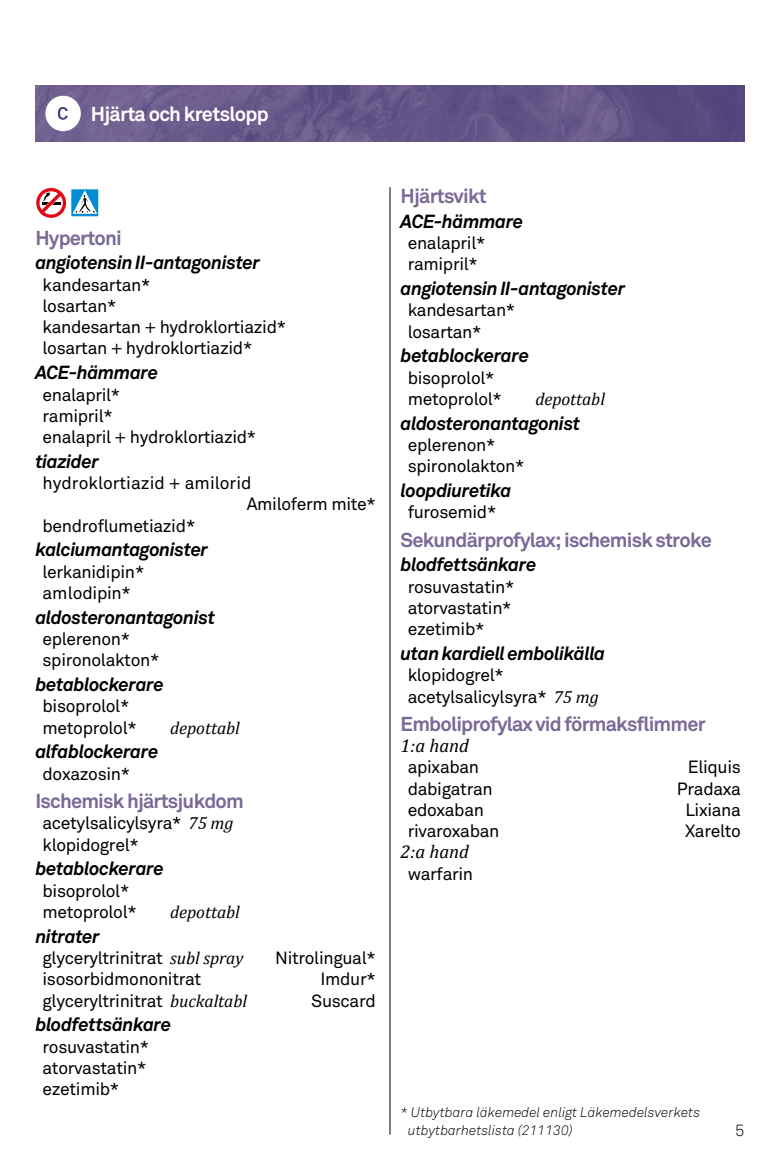
<style>
.page{position:relative;width:780px;height:1170px;background:#fff}
.page>*{position:absolute;margin:0;border:0;box-sizing:border-box;transform-origin:0 0}
.t1{font:700 20px "Akkurat Std";letter-spacing:-.04em;color:#786996}
.t2{font:700 20px "Akkurat Std";letter-spacing:-.035em;color:#fff}
.t3{font:italic 700 18.75px "Akkurat Std";letter-spacing:-.03em;color:#000}
.t4{font:italic 18.75px "Cambria";color:#000}
.t5{font:17.5px/21.2px "Akkurat Std";letter-spacing:-.02em;color:#000}
.t6{font:italic 17.5px "Cambria";letter-spacing:-.005em;color:#000}
.t7{font:17.5px "Akkurat Std";color:#000}
.t8{font:300 16.25px "Akkurat Std";color:#000}
.t9{font:italic 300 13.75px/17.5px "Akkurat Std";color:#000}
.s1{font-family:"Cambria";font-style:italic}
</style>
<div class="page">
<img style="left:35px;top:85px;width:709px;height:57px">
<svg style="left:36px;top:188px;width:31px;height:30px"></svg>
<div style="left:71px;top:189px;width:28px;height:28px;background:#008dd4"></div>
<div style="left:71px;top:189px;width:28px;height:28px;border:1px solid #fff"></div>
<svg style="left:73px;top:190px;width:24px;height:24px"></svg>
<hr style="left:389px;top:187px;width:1px;height:947px;background:#000">
<div style="left:45px;top:96px;width:36px;height:35px;background:#fff;border-radius:50%"></div>
<svg style="left:58px;top:107px;width:10px;height:13px"></svg>
<p class="t2" style="left:91px;top:102px;width:179px">Hjärta och kretslopp</p>
<p class="t1" style="left:35px;top:225px;width:88px">Hypertoni</p>
<p class="t3" style="left:35px;top:251px;width:226px">angiotensin II-antagonister</p>
<p class="t5" style="left:43px;top:274px;width:245px">kandesartan*<br>losartan*<br>kandesartan + hydroklortiazid* losartan + hydroklortiazid*</p>
<p class="t3" style="left:35px;top:361px;width:124px">ACE-hämmare</p>
<p class="t5" style="left:43px;top:384px;width:215px">enalapril*<br>ramipril*<br>enalapril + hydroklortiazid*</p>
<p class="t3" style="left:35px;top:450px;width:65px">tiazider</p>
<p class="t7" style="left:43px;top:473px;width:210px">hydroklortiazid + amilorid</p>
<p class="t5" style="left:247px;top:493px;width:130px">Amiloferm mite*</p>
<p class="t5" style="left:43px;top:515px;width:154px">bendroflumetiazid*</p>
<p class="t3" style="left:35px;top:538px;width:174px">kalciumantagonister</p>
<p class="t5" style="left:43px;top:561px;width:103px">lerkanidipin* amlodipin*</p>
<p class="t3" style="left:35px;top:605px;width:181px">aldosteronantagonist</p>
<p class="t5" style="left:43px;top:628px;width:118px">eplerenon* spironolakton*</p>
<p class="t3" style="left:35px;top:673px;width:130px">betablockerare</p>
<p class="t5" style="left:43px;top:695px;width:96px">bisoprolol* metoprolol*</p>
<p class="t6" style="left:170px;top:715px;width:71px">depottabl</p>
<p class="t3" style="left:35px;top:740px;width:124px">alfablockerare</p>
<p class="t5" style="left:43px;top:763px;width:89px">doxazosin*</p>
<p class="t1" style="left:35px;top:788px;width:210px">Ischemisk hjärtsjukdom</p>
<p class="t5" style="left:43px;top:812px;width:192px">acetylsalicylsyra* <span class="s1">75 mg </span>klopidogrel*</p>
<p class="t3" style="left:35px;top:857px;width:130px">betablockerare</p>
<p class="t5" style="left:43px;top:880px;width:96px">bisoprolol* metoprolol*</p>
<p class="t6" style="left:170px;top:899px;width:71px">depottabl</p>
<p class="t3" style="left:35px;top:924px;width:66px">nitrater</p>
<p class="t5" style="left:43px;top:947px;width:202px">glyceryltrinitrat <span class="s1">subl spray</span></p>
<p class="t5" style="left:275px;top:947px;width:102px">Nitrolingual*</p>
<p class="t5" style="left:43px;top:968px;width:160px">isosorbidmononitrat</p>
<p class="t5" style="left:320px;top:968px;width:57px">Imdur*</p>
<p class="t5" style="left:43px;top:989px;width:206px">glyceryltrinitrat <span class="s1">buckaltabl</span></p>
<p class="t5" style="left:311px;top:989px;width:66px">Suscard</p>
<p class="t3" style="left:35px;top:1013px;width:137px">blodfettsänkare</p>
<p class="t5" style="left:43px;top:1035px;width:108px">rosuvastatin* atorvastatin* ezetimib*</p>
<p class="t1" style="left:400px;top:183px;width:88px">Hjärtsvikt</p>
<p class="t3" style="left:400px;top:210px;width:124px">ACE-hämmare</p>
<p class="t5" style="left:407px;top:232px;width:79px">enalapril* ramipril*</p>
<p class="t3" style="left:400px;top:277px;width:226px">angiotensin II-antagonister</p>
<p class="t5" style="left:407px;top:299px;width:109px">kandesartan* losartan*</p>
<p class="t3" style="left:400px;top:344px;width:130px">betablockerare</p>
<p class="t5" style="left:407px;top:367px;width:96px">bisoprolol* metoprolol*</p>
<p class="t6" style="left:535px;top:386px;width:71px">depottabl</p>
<p class="t3" style="left:400px;top:411px;width:181px">aldosteronantagonist</p>
<p class="t5" style="left:407px;top:434px;width:118px">eplerenon* spironolakton*</p>
<p class="t3" style="left:400px;top:479px;width:113px">loopdiuretika</p>
<p class="t5" style="left:407px;top:501px;width:90px">furosemid*</p>
<p class="t1" style="left:400px;top:527px;width:313px">Sekundärprofylax; ischemisk stroke</p>
<p class="t3" style="left:400px;top:553px;width:137px">blodfettsänkare</p>
<p class="t5" style="left:407px;top:576px;width:108px">rosuvastatin* atorvastatin* ezetimib*</p>
<p class="t3" style="left:400px;top:642px;width:206px">utan kardiell embolikälla</p>
<p class="t5" style="left:407px;top:664px;width:192px">klopidogrel* acetylsalicylsyra* <span class="s1">75 mg</span></p>
<p class="t1" style="left:400px;top:711px;width:306px">Emboliprofylax vid förmaksflimmer</p>
<p class="t4" style="left:400px;top:732px;width:70px">1:a hand</p>
<p class="t5" style="left:407px;top:756px;width:73px">apixaban</p>
<p class="t5" style="left:687px;top:756px;width:55px">Eliquis</p>
<p class="t5" style="left:407px;top:778px;width:86px">dabigatran</p>
<p class="t5" style="left:676px;top:778px;width:66px">Pradaxa</p>
<p class="t5" style="left:407px;top:799px;width:78px">edoxaban</p>
<p class="t5" style="left:685px;top:799px;width:57px">Lixiana</p>
<p class="t5" style="left:407px;top:820px;width:93px">rivaroxaban</p>
<p class="t5" style="left:685px;top:820px;width:57px">Xarelto</p>
<p class="t4" style="left:400px;top:838px;width:70px">2:a hand</p>
<p class="t5" style="left:407px;top:863px;width:67px">warfarin</p>
<p class="t9" style="left:408px;top:1103px;width:294px;text-indent:-7px">* Utbytbara läkemedel enligt Läkemedelsverkets utbytbarhetslista (211130)</p>
<p class="t8" style="left:735px;top:1120px;width:11px">5</p>
</div>
